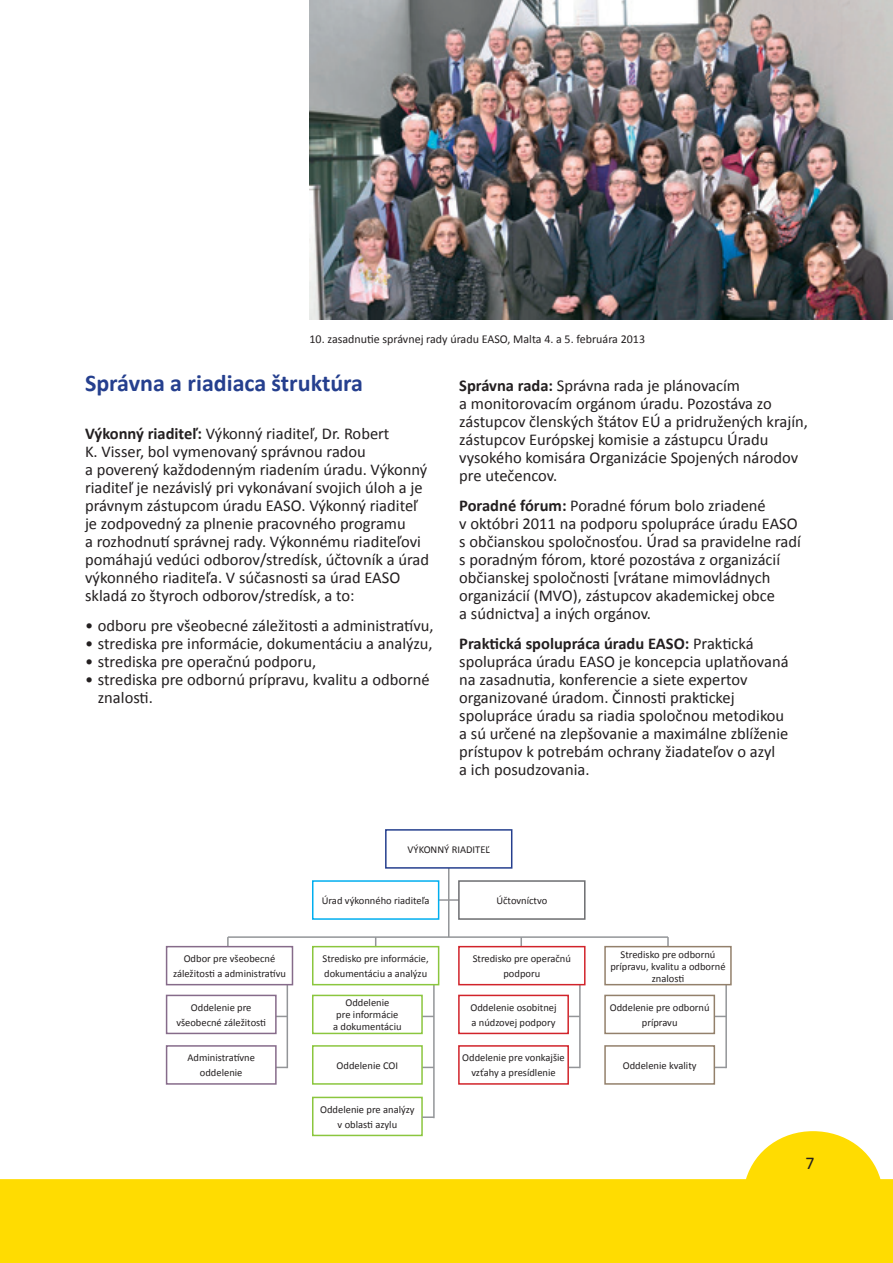
<style>
.page{position:relative;width:893px;height:1263px;background:#fff}
.page>*{position:absolute;margin:0;border:0;box-sizing:border-box;transform-origin:0 0}
.T2{font:700 24px "Calibri";color:#253f8e}
.t1{font:18px "Calibri";color:#231f20}
.body{font:16.5px/18px "Calibri";color:#231f20}
.t2{font:12px "Calibri";color:#231f20}
.body_box{font:10.5px/15px "Calibri";color:#231f20;text-align:center}
.s1{font-weight:700}
</style>
<div class="page">
<svg style="left:1px;top:1131px;width:892px;height:132px;fill:#ffdc01"></svg>
<img style="left:0;top:914px;width:1px;height:349px">
<img style="left:310px;top:0;width:583px;height:319px">
<svg style="left:227px;top:937px;width:2px;height:9px"></svg>
<hr style="left:287px;top:984px;width:1px;height:84px;background:#939598">
<hr style="left:579px;top:984px;width:2px;height:84px;background:#939598">
<hr style="left:725px;top:984px;width:2px;height:84px;background:#939598">
<hr style="left:433px;top:984px;width:2px;height:134px;background:#939598">
<svg style="left:520px;top:938px;width:2px;height:8px"></svg>
<svg style="left:667px;top:937px;width:2px;height:9px"></svg>
<hr style="left:438px;top:899px;width:21px;height:2px;background:#939598">
<hr style="left:448px;top:867px;width:1px;height:70px;background:#939598">
<div style="left:312px;top:880px;width:127px;height:40px;border:2px solid #00aeef"></div>
<div style="left:312px;top:946px;width:127px;height:39px;border:2px solid #8bc63e"></div>
<div style="left:312px;top:995px;width:111px;height:39px;border:2px solid #8bc63e"></div>
<div style="left:312px;top:1045px;width:111px;height:40px;border:2px solid #8bc63e"></div>
<div style="left:313px;top:1097px;width:109px;height:38px;background:#fff"></div>
<div style="left:312px;top:1097px;width:111px;height:39px;border:2px solid #8bc63e"></div>
<div style="left:458px;top:946px;width:127px;height:39px;border:2px solid #d1232a"></div>
<div style="left:458px;top:995px;width:111px;height:39px;border:2px solid #d1232a"></div>
<div style="left:458px;top:1045px;width:111px;height:40px;border:2px solid #d1232a"></div>
<div style="left:604px;top:946px;width:128px;height:39px;border:2px solid #93806b"></div>
<div style="left:604px;top:995px;width:111px;height:39px;border:2px solid #93806b"></div>
<div style="left:604px;top:1045px;width:111px;height:40px;border:2px solid #93806b"></div>
<div style="left:166px;top:946px;width:127px;height:39px;border:2px solid #866b8a"></div>
<div style="left:166px;top:995px;width:111px;height:39px;border:2px solid #866b8a"></div>
<div style="left:166px;top:1045px;width:111px;height:40px;border:2px solid #866b8a"></div>
<div style="left:458px;top:880px;width:127px;height:40px;border:2px solid #6c6d70"></div>
<hr style="left:228px;top:936px;width:440px;height:2px;background:#939598">
<div style="left:385px;top:829px;width:127px;height:40px;border:2px solid #253f8e"></div>
<svg style="left:422px;top:1116px;width:11px;height:2px"></svg>
<p class="t2" style="left:310px;top:332px;width:337px">10. zasadnutie správnej rady úradu EASO, Malta 4. a 5. februára 2013</p>
<p class="T2" style="left:85px;top:368px;width:280px">Správna a riadiaca štruktúra</p>
<p class="body" style="left:85px;top:424px;width:345px"><span class="s1">Výkonný riaditeľ:</span> Výkonný riaditeľ, Dr. Robert<br>K. Visser, bol vymenovaný správnou radou<br>a poverený každodenným riadením úradu. Výkonný riaditeľ je nezávislý pri vykonávaní svojich úloh a je právnym zástupcom úradu EASO. Výkonný riaditeľ je zodpovedný za plnenie pracovného programu<br>a rozhodnutí správnej rady. Výkonnému riaditeľovi pomáhajú vedúci odborov/stredísk, účtovník a úrad výkonného riaditeľa. V súčasnosti sa úrad EASO skladá zo štyroch odborov/stredísk, a to:</p>
<p class="body" style="left:85px;top:616px;width:350px">• odboru pre všeobecné záležitosti a administratívu,</p>
<p class="body" style="left:85px;top:634px;width:349px">• strediska pre informácie, dokumentáciu a analýzu,</p>
<p class="body" style="left:85px;top:652px;width:233px">• strediska pre operačnú podporu,</p>
<p class="body" style="left:98px;top:670px;width:333px;text-indent:-13px">• strediska pre odbornú prípravu, kvalitu a odborné znalosti.</p>
<p class="body" style="left:459px;top:376px;width:350px"><span class="s1">Správna rada:</span> Správna rada je plánovacím<br>a monitorovacím orgánom úradu. Pozostáva zo zástupcov členských štátov EÚ a pridružených krajín, zástupcov Európskej komisie a zástupcu Úradu vysokého komisára Organizácie Spojených národov pre utečencov.</p>
<p class="body" style="left:459px;top:496px;width:343px"><span class="s1">Poradné fórum:</span> Poradné fórum bolo zriadené<br>v októbri 2011 na podporu spolupráce úradu EASO s občianskou spoločnosťou. Úrad sa pravidelne radí s poradným fórom, ktoré pozostáva z organizácií občianskej spoločnosti [vrátane mimovládnych organizácií (MVO), zástupcov akademickej obce<br>a súdnictva] a iných orgánov.</p>
<p class="body" style="left:459px;top:634px;width:331px"><span class="s1">Praktická spolupráca úradu EASO:</span> Praktická spolupráca úradu EASO je koncepcia uplatňovaná na zasadnutia, konferencie a siete expertov organizované úradom. Činnosti praktickej spolupráce úradu sa riadia spoločnou metodikou a sú určené na zlepšovanie a maximálne zblíženie prístupov k potrebám ochrany žiadateľov o azyl<br>a ich posudzovania.</p>
<p class="body_box" style="left:408px;top:841px;width:84px">VÝKONNÝ RIADITEĽ</p>
<p class="body_box" style="left:173px;top:950px;width:114px">Odbor pre všeobecné záležitosti a administratívu</p>
<p class="body_box" style="left:176px;top:999px;width:91px">Oddelenie pre všeobecné záležitosti</p>
<p class="body_box" style="left:187px;top:1050px;width:69px">Administratívne oddelenie</p>
<p class="body_box" style="left:322px;top:892px;width:109px">Úrad výkonného riaditeľa</p>
<p class="body_box" style="left:323px;top:950px;width:108px;text-align:left">Stredisko pre informácie, dokumentáciu a analýzu</p>
<p class="body_box" style="left:333px;top:996px;width:70px;line-height:12px">Oddelenie<br>pre informácie a dokumentáciu</p>
<p class="body_box" style="left:337px;top:1057px;width:63px">Oddelenie COI</p>
<p class="body_box" style="left:320px;top:1101px;width:96px">Oddelenie pre analýzy v oblasti azylu</p>
<p class="body_box" style="left:496px;top:892px;width:52px">Účtovníctvo</p>
<p class="body_box" style="left:473px;top:950px;width:100px">Stredisko pre operačnú podporu</p>
<p class="body_box" style="left:470px;top:999px;width:88px;text-align:left">Oddelenie osobitnej a núdzovej podpory</p>
<p class="body_box" style="left:462px;top:1050px;width:104px">Oddelenie pre vonkajšie vzťahy a presídlenie</p>
<p class="body_box" style="left:610px;top:947px;width:117px;line-height:12px">Stredisko pre odbornú prípravu, kvalitu a odborné znalosti</p>
<p class="body_box" style="left:610px;top:999px;width:101px">Oddelenie pre odbornú prípravu</p>
<p class="body_box" style="left:623px;top:1057px;width:75px">Oddelenie kvality</p>
<p class="t1" style="left:805px;top:1152px;width:11px">7</p>
</div>
